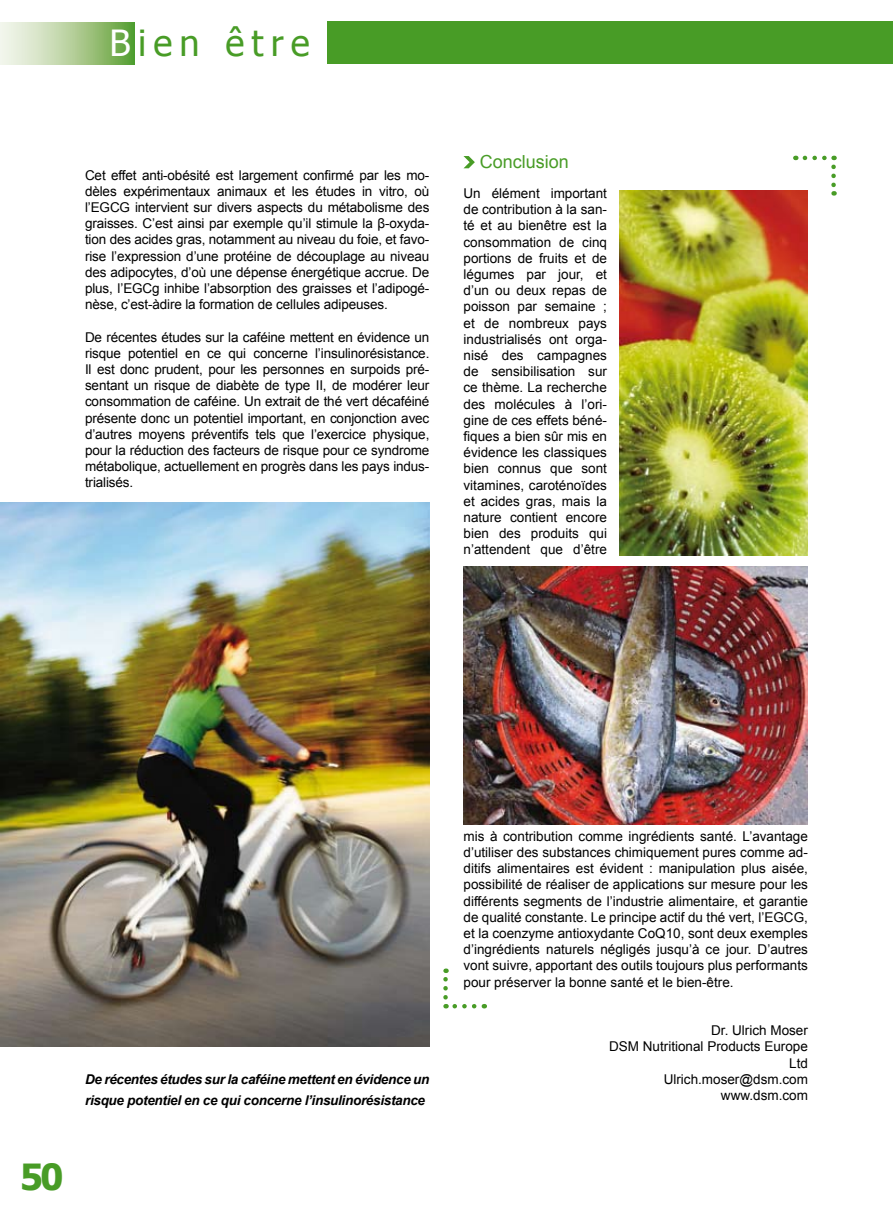
<style>
.page{position:relative;width:893px;height:1212px;background:#fff}
.page>*{position:absolute;margin:0;border:0;box-sizing:border-box;transform-origin:0 0}
.t1{font:36px "Tahoma";letter-spacing:.2em;color:#489c26}
.t2{font:700 36px "Tahoma";color:#489c26}
.t3{font:18px "Arial";color:#489c26}
.t4{font:13.5px/16.2px "Arial";color:#000;text-align:justify}
.t5{font:italic 700 13.5px/21px "Arial";letter-spacing:-.02em;color:#000}
.s1{color:#fff}
</style>
<div class="page">
<svg style="left:0;top:22px;width:134px;height:42px;background:#b2cf9b"></svg>
<div style="left:327px;top:21px;width:566px;height:43px;background:#489c26"></div>
<svg style="left:463px;top:156px;width:12px;height:12px"></svg>
<img style="left:463px;top:566px;width:345px;height:259px">
<img style="left:0;top:503px;width:430px;height:544px">
<img style="left:620px;top:191px;width:188px;height:365px">
<svg style="left:805px;top:156px;width:30px;height:4px"></svg>
<svg style="left:831px;top:167px;width:5px;height:29px"></svg>
<svg style="left:446px;top:1004px;width:28px;height:4px"></svg>
<svg style="left:443px;top:968px;width:5px;height:29px"></svg>
<h1 class="t1" style="left:109px;top:19px;width:202px"><span class="s1">B</span>ien être</h1>
<p class="t4" style="left:85px;top:167px;width:346px">Cet effet anti-obésité est largement confirmé par les mo&shy;dèles expérimentaux animaux et les études in vitro, où l’EGCG intervient sur divers aspects du métabolisme des graisses. C’est ainsi par exemple qu’il stimule la β-oxyda&shy;tion des acides gras, notamment au niveau du foie, et favo&shy;rise l’expression d’une protéine de découplage au niveau des adipocytes, d’où une dépense énergétique accrue. De plus, l’EGCg inhibe l’absorption des graisses et l’adipogé&shy;nèse, c’est-àdire la formation de cellules adipeuses.</p>
<p class="t4" style="left:85px;top:329px;width:346px">De récentes études sur la caféine mettent en évidence un risque potentiel en ce qui concerne l’insulinorésistance.<br>Il est donc prudent, pour les personnes en surpoids pré&shy;sentant un risque de diabète de type II, de modérer leur consommation de caféine. Un extrait de thé vert décaféiné présente donc un potentiel important, en conjonction avec d’autres moyens préventifs tels que l’exercice physique, pour la réduction des facteurs de risque pour ce syndrome métabolique, actuellement en progrès dans les pays indus&shy;trialisés.</p>
<h2 class="t3" style="left:480px;top:150px;width:91px">Conclusion</h2>
<p class="t4" style="left:463px;top:185px;width:145px">Un élément important de contribution à la san&shy;té et au bienêtre est la consommation de cinq portions de fruits et de légumes par jour, et d’un ou deux repas de poisson par semaine ; et de nombreux pays industrialisés ont orga&shy;nisé des campagnes de sensibilisation sur ce thème. La recherche des molécules à l’ori&shy;gine de ces effets béné&shy;fiques a bien sûr mis en évidence les classiques bien connus que sont vitamines, caroténoïdes et acides gras, mais la nature contient encore bien des produits qui n’attendent que d’être</p>
<h1 class="t2" style="left:20px;top:1151px;width:45px">50</h1>
<p class="t5" style="left:85px;top:1069px;width:346px">De récentes études sur la caféine mettent en évidence un risque potentiel en ce qui concerne l’insulinorésistance</p>
<p class="t4" style="left:463px;top:828px;width:346px">mis à contribution comme ingrédients santé. L’avantage d’utiliser des substances chimiquement pures comme ad&shy;ditifs alimentaires est évident : manipulation plus aisée, possibilité de réaliser de applications sur mesure pour les différents segments de l’industrie alimentaire, et garantie de qualité constante. Le principe actif du thé vert, l’EGCG, et la coenzyme antioxydante CoQ10, sont deux exemples d’ingrédients naturels négligés jusqu’à ce jour. D’autres vont suivre, apportant des outils toujours plus performants pour préserver la bonne santé et le bien-être.</p>
<p class="t4" style="left:609px;top:1022px;width:200px;text-align:right">Dr. Ulrich Moser<br>DSM Nutritional Products Europe<br>Ltd<br>Ulrich.moser@dsm.com www.dsm.com</p>
</div>
